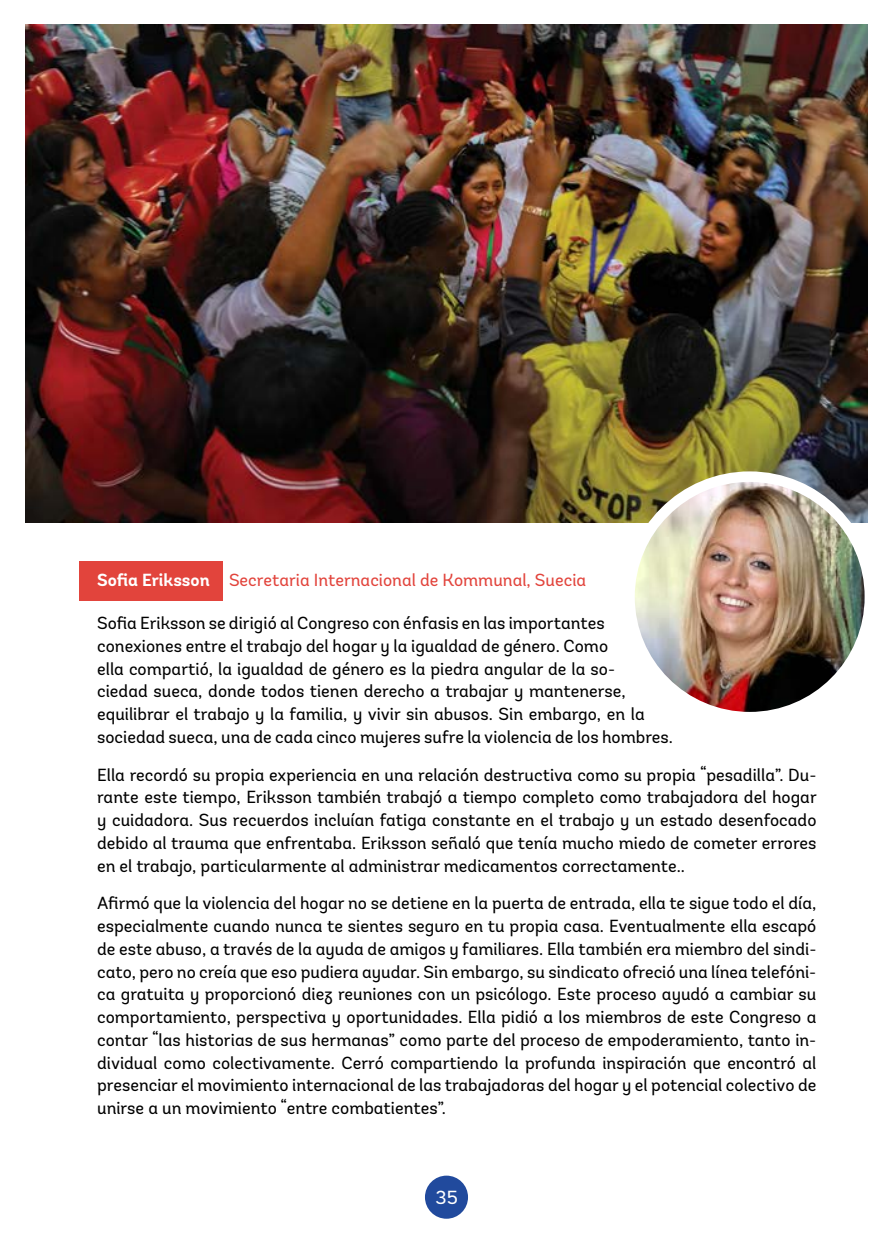
<style>
.page{position:relative;width:893px;height:1241px;background:#fff}
.page>*{position:absolute;margin:0;border:0;box-sizing:border-box;transform-origin:0 0}
.t1{font:18.9px "Andes";color:#fff}
.t2{font:17.5px/22.8px "Andes";color:#000;text-align:justify}
.t3{font:17.5px "Andes";color:#e2443c}
.s1{font-weight:700;color:#fff}
</style>
<div class="page">
<div style="left:425px;top:1175px;width:43px;height:43px;background:#214a9d;border-radius:50%"></div>
<div style="left:79px;top:561px;width:143px;height:39px;background:#e2443c"></div>
<img style="left:25px;top:25px;width:842px;height:497px">
<img style="left:629px;top:476px;width:241px;height:241px;border-radius:120px">
<div style="left:624px;top:471px;width:251px;height:251px;border:10px solid #fff;border-radius:50%"></div>
<p class="t3" style="left:97px;top:569px;width:491px"><span class="s1">Sofia Eriksson</span> Secretaria Internacional de Kommunal, Suecia</p>
<p class="t2" style="left:97px;top:611px;width:577px;text-align:left">Sofia Eriksson se dirigió al Congreso con énfasis en las importantes conexiones entre el trabajo del hogar y la igualdad de género. Como<br>ella compartió, la igualdad de género es la piedra angular de la so-<br>ciedad sueca, donde todos tienen derecho a trabajar y mantenerse, equilibrar el trabajo y la familia, y vivir sin abusos. Sin embargo, en la sociedad sueca, una de cada cinco mujeres sufre la violencia de los hombres.</p>
<p class="t2" style="left:97px;top:763px;width:721px">Ella recordó su propia experiencia en una relación destructiva como su propia “pesadilla”. Du&shy;rante este tiempo, Eriksson también trabajó a tiempo completo como trabajadora del hogar y cuidadora. Sus recuerdos incluían fatiga constante en el trabajo y un estado desenfocado debido al trauma que enfrentaba. Eriksson señaló que tenía mucho miedo de cometer errores en el trabajo, particularmente al administrar medicamentos correctamente..</p>
<p class="t2" style="left:97px;top:891px;width:721px">Afirmó que la violencia del hogar no se detiene en la puerta de entrada, ella te sigue todo el día, especialmente cuando nunca te sientes seguro en tu propia casa. Eventualmente ella escapó de este abuso, a través de la ayuda de amigos y familiares. Ella también era miembro del sindi&shy;cato, pero no creía que eso pudiera ayudar. Sin embargo, su sindicato ofreció una línea telefóni&shy;ca gratuita y proporcionó diez reuniones con un psicólogo. Este proceso ayudó a cambiar su comportamiento, perspectiva y oportunidades. Ella pidió a los miembros de este Congreso a contar “las historias de sus hermanas” como parte del proceso de empoderamiento, tanto in&shy;dividual como colectivamente. Cerró compartiendo la profunda inspiración que encontró al presenciar el movimiento internacional de las trabajadoras del hogar y el potencial colectivo de unirse a un movimiento “entre combatientes”.</p>
<p class="t1" style="left:436px;top:1185px;width:24px">35</p>
</div>
